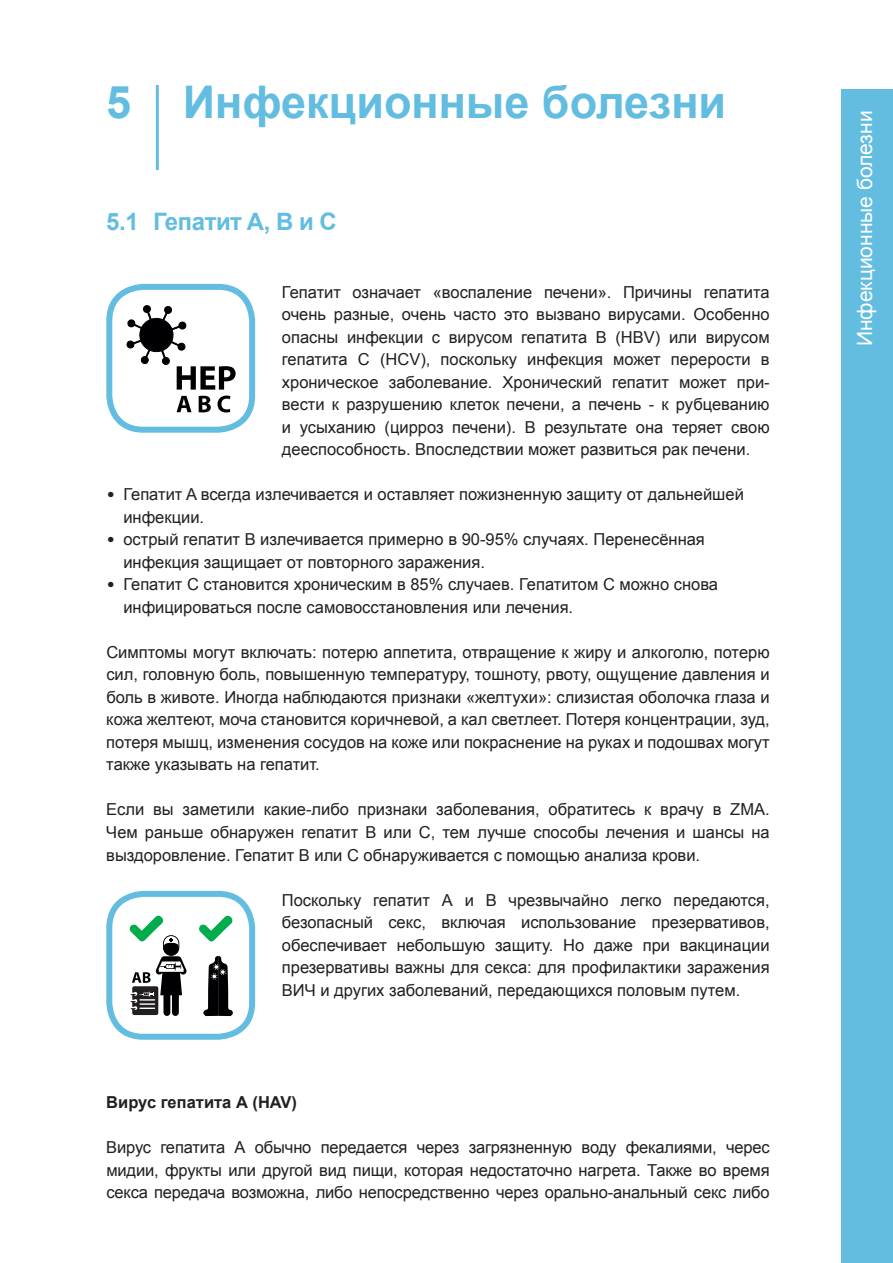
<style>
.page{position:relative;width:893px;height:1263px;background:#fff}
.page>*{position:absolute;margin:0;border:0;box-sizing:border-box;transform-origin:0 0}
.t1{font:700 45px "Arial";color:#62bde0}
.t2{font:700 24px "Arial";letter-spacing:-.02em;color:#62bde0}
.t3{font:21px "Arial";color:#fff}
.t4{font:16.5px/22.5px "Arial";color:#231f20;text-align:justify}
.t5{font:700 16.5px "Arial";color:#231f20}
.s1{font-family:"DIN"}
</style>
<div class="page">
<div style="left:842px;top:89px;width:51px;height:1174px;background:#62bde0"></div>
<hr style="left:156px;top:85px;width:3px;height:85px;background:#62bde0">
<div style="left:106px;top:284px;width:149px;height:149px;border:6px solid #62bde0;border-radius:34px"></div>
<svg style="left:177px;top:396px;width:15px;height:16px"></svg>
<svg style="left:199px;top:396px;width:12px;height:16px"></svg>
<svg style="left:217px;top:396px;width:13px;height:16px"></svg>
<svg style="left:126px;top:305px;width:110px;height:85px"></svg>
<div style="left:106px;top:891px;width:149px;height:149px;border:6px solid #62bde0;border-radius:34px"></div>
<svg style="left:199px;top:916px;width:34px;height:25px"></svg>
<svg style="left:203px;top:956px;width:30px;height:60px"></svg>
<svg style="left:129px;top:916px;width:58px;height:100px"></svg>
<h1 class="t1" style="left:106px;top:72px;width:621px">5 Инфекционные болезни</h1>
<h2 class="t2" style="left:106px;top:206px;width:232px">5.1 Гепатит A, B и C</h2>
<p class="t4" style="left:282px;top:281px;width:489px">Гепатит означает «воспаление печени». Причины гепатита очень разные, очень часто это вызвано вирусами. Особенно опасны инфекции с вирусом гепатита B (HBV) или вирусом гепатита C (HCV), поскольку инфекция может перерости в хроническое заболевание. Хронический гепатит может при&shy;вести к разрушению клеток печени, а печень - к рубцеванию и усыханию (цирроз печени). В результате она теряет свою дееспособность. Впоследствии может развиться рак печени.</p>
<p class="t4" style="left:123px;top:483px;width:622px;text-indent:-17px"><span class="s1">•</span> Гепатит A всегда излечивается и оставляет пожизненную защиту от дальнейшей инфекции.</p>
<p class="t4" style="left:123px;top:528px;width:583px;text-indent:-17px"><span class="s1">•</span> острый гепатит B излечивается примерно в 90-95% случаях. Перенесённая инфекция защищает от повторного заражения.</p>
<p class="t4" style="left:123px;top:573px;width:596px;text-indent:-17px"><span class="s1">•</span> Гепатит С становится хроническим в 85% случаев. Гепатитом С можно снова инфицироваться после самовосстановления или лечения.</p>
<p class="t4" style="left:106px;top:641px;width:665px">Симптомы могут включать: потерю аппетита, отвращение к жиру и алкоголю, потерю сил, головную боль, повышенную температуру, тошноту, рвоту, ощущение давления и боль в животе. Иногда наблюдаются признаки «желтухи»: слизистая оболочка глаза и кожа желтеют, моча становится коричневой, а кал светлеет. Потеря концентрации, зуд, потеря мышц, изменения сосудов на коже или покраснение на руках и подошвах могут также указывать на гепатит.</p>
<p class="t4" style="left:106px;top:799px;width:665px">Если вы заметили какие-либо признаки заболевания, обратитесь к врачу в ZMA.<br>Чем раньше обнаружен гепатит В или С, тем лучше способы лечения и шансы на выздоровление. Гепатит B или C обнаруживается с помощью анализа крови.</p>
<p class="t4" style="left:282px;top:889px;width:489px">Поскольку гепатит А и В чрезвычайно легко передаются, безопасный секс, включая использование презервативов, обеспечивает небольшую защиту. Но даже при вакцинации презервативы важны для секса: для профилактики заражения ВИЧ и других заболеваний, передающихся половым путем.</p>
<p class="t5" style="left:106px;top:1091px;width:192px">Вирус гепатита А (HAV)</p>
<p class="t4" style="left:106px;top:1136px;width:665px">Вирус гепатита А обычно передается через загрязненную воду фекалиями, черес мидии, фрукты или другой вид пищи, которая недостаточно нагрета. Также во время секса передача возможна, либо непосредственно через оральнo-анальный секс либо</p>
<p class="t3" style="left:851px;top:346px;width:237px;rotate:-90deg">Инфекционные болезни</p>
</div>
